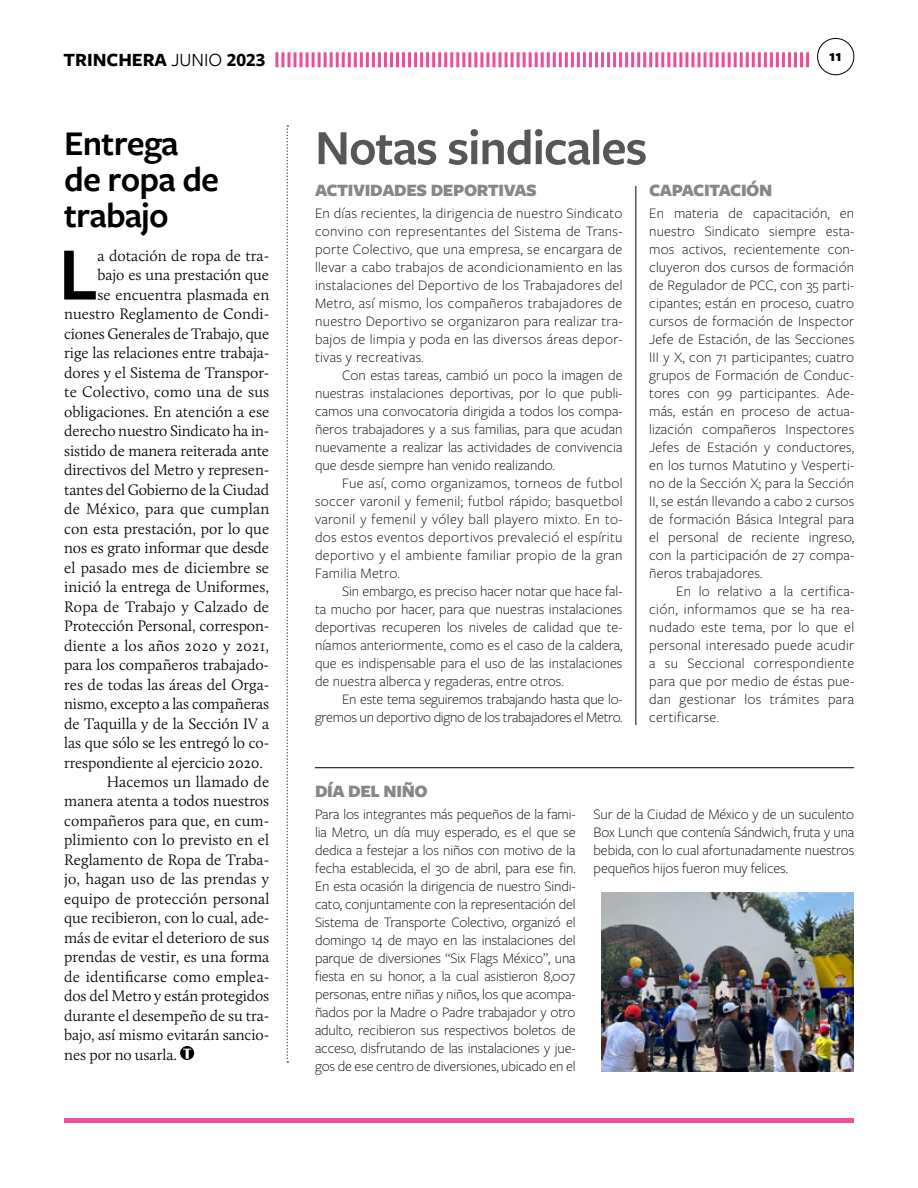
<style>
.page{position:relative;width:918px;height:1188px;background:#fff}
.page>*{position:absolute;margin:0;border:0;box-sizing:border-box;transform-origin:0 0}
.t1{font:600 78.15px "Freight Sans";color:#000}
.t2{font:600 51px "Freight Sans";letter-spacing:-.025em;color:#575756}
.t3{font:600 36px/36px "Freight Sans";letter-spacing:-.025em;color:#000}
.t4{font:700 19.35px "Freight Sans";color:#000}
.t5{font:900 18px "Freight Sans";letter-spacing:-.02em;color:#878787}
.t6{font:700 16.2px "Freight Sans";color:#000}
.t7{font:300 15.75px "Calluna";color:#000}
.t8{font:300 15px/18px "Freight Sans";color:#000;text-align:justify}
.t9{font:300 15px/18px "Freight Sans";letter-spacing:-.02em;color:#000;text-align:right}
.s1{font-weight:400}
</style>
<div class="page">
<hr style="left:64px;top:1119px;width:790px;height:4px;background:#ea5096">
<div style="left:817px;top:38px;width:37px;height:37px;border:1px solid #000;border-radius:50%"></div>
<svg style="left:275px;top:52px;width:534px;height:15px"></svg>
<svg style="left:180px;top:1046px;width:14px;height:14px"></svg>
<hr style="left:315px;top:767px;width:539px;height:1px;background:#000">
<hr style="left:636px;top:186px;width:1px;height:539px;background:#000">
<img style="left:601px;top:893px;width:253px;height:179px">
<svg style="left:287px;top:125px;width:1px;height:938px"></svg>
<p class="t4" style="left:63px;top:47px;width:204px">TRINCHERA <span class="s1">JUNIO</span> 2023</p>
<p class="t6" style="left:829px;top:45px;width:14px">11</p>
<h3 class="t3" style="left:64px;top:124px;width:157px">Entrega de ropa de trabajo</h3>
<h1 class="t1" style="left:59px;top:221px;width:41px">L</h1>
<p class="t7" style="left:98px;top:246px;width:173px">a dotación de ropa de tra-</p>
<p class="t7" style="left:98px;top:265px;width:173px">bajo es una prestación que</p>
<p class="t7" style="left:98px;top:285px;width:173px">se encuentra plasmada en</p>
<p class="t7" style="left:64px;top:304px;width:207px">nuestro Reglamento de Condi-</p>
<p class="t7" style="left:64px;top:324px;width:207px">ciones Generales de Trabajo, que</p>
<p class="t7" style="left:64px;top:343px;width:207px">rige las relaciones entre trabaja-</p>
<p class="t7" style="left:64px;top:363px;width:207px">dores y el Sistema de Transpor-</p>
<p class="t7" style="left:64px;top:382px;width:207px">te Colectivo, como una de sus</p>
<p class="t7" style="left:64px;top:402px;width:207px">obligaciones. En atención a ese</p>
<p class="t7" style="left:64px;top:421px;width:207px">derecho nuestro Sindicato ha in-</p>
<p class="t7" style="left:64px;top:441px;width:206px">sistido de manera reiterada ante</p>
<p class="t7" style="left:64px;top:460px;width:207px">directivos del Metro y represen-</p>
<p class="t7" style="left:64px;top:480px;width:206px">tantes del Gobierno de la Ciudad</p>
<p class="t7" style="left:64px;top:499px;width:207px">de México, para que cumplan</p>
<p class="t7" style="left:64px;top:519px;width:207px">con esta prestación, por lo que</p>
<p class="t7" style="left:64px;top:538px;width:206px">nos es grato informar que desde</p>
<p class="t7" style="left:64px;top:558px;width:206px">el pasado mes de diciembre se</p>
<p class="t7" style="left:64px;top:577px;width:206px">inició la entrega de Uniformes,</p>
<p class="t7" style="left:64px;top:597px;width:207px">Ropa de Trabajo y Calzado de</p>
<p class="t7" style="left:64px;top:616px;width:207px">Protección Personal, correspon-</p>
<p class="t7" style="left:64px;top:636px;width:206px">diente a los años 2020 y 2021,</p>
<p class="t7" style="left:64px;top:655px;width:206px">para los compañeros trabajado-</p>
<p class="t7" style="left:64px;top:675px;width:207px">res de todas las áreas del Orga-</p>
<p class="t7" style="left:64px;top:694px;width:207px">nismo, excepto a las compañeras</p>
<p class="t7" style="left:64px;top:714px;width:207px">de Taquilla y de la Sección IV a</p>
<p class="t7" style="left:64px;top:733px;width:207px">las que sólo se les entregó lo co-</p>
<p class="t7" style="left:64px;top:753px;width:200px">rrespondiente al ejercicio 2020.</p>
<p class="t7" style="left:107px;top:772px;width:164px">Hacemos un llamado de</p>
<p class="t7" style="left:64px;top:792px;width:207px">manera atenta a todos nuestros</p>
<p class="t7" style="left:64px;top:811px;width:207px">compañeros para que, en cum-</p>
<p class="t7" style="left:64px;top:831px;width:207px">plimiento con lo previsto en el</p>
<p class="t7" style="left:64px;top:850px;width:207px">Reglamento de Ropa de Traba-</p>
<p class="t7" style="left:64px;top:870px;width:206px">jo, hagan uso de las prendas y</p>
<p class="t7" style="left:64px;top:889px;width:207px">equipo de protección personal</p>
<p class="t7" style="left:64px;top:909px;width:207px">que recibieron, con lo cual, ade-</p>
<p class="t7" style="left:64px;top:928px;width:207px">más de evitar el deterioro de sus</p>
<p class="t7" style="left:64px;top:948px;width:207px">prendas de vestir, es una forma</p>
<p class="t7" style="left:64px;top:967px;width:207px">de identificarse como emplea-</p>
<p class="t7" style="left:64px;top:987px;width:207px">dos del Metro y están protegidos</p>
<p class="t7" style="left:64px;top:1006px;width:207px">durante el desempeño de su tra-</p>
<p class="t7" style="left:64px;top:1026px;width:207px">bajo, así mismo evitarán sancio-</p>
<p class="t7" style="left:64px;top:1045px;width:114px">nes por no usarla.</p>
<h2 class="t2" style="left:315px;top:113px;width:334px">Notas sindicales</h2>
<p class="t5" style="left:315px;top:178px;width:223px">ACTIVIDADES DEPORTIVAS</p>
<p class="t8" style="left:315px;top:204px;width:309px">En días recientes, la dirigencia de nuestro Sindicato convino con representantes del Sistema de Trans&shy;porte Colectivo, que una empresa, se encargara de llevar a cabo trabajos de acondicionamiento en las instalaciones del Deportivo de los Trabajadores del Metro, así mismo, los compañeros trabajadores de nuestro Deportivo se organizaron para realizar tra&shy;bajos de limpia y poda en las diversos áreas depor&shy;tivas y recreativas.</p>
<p class="t8" style="left:315px;top:366px;width:309px;text-indent:27px">Con estas tareas, cambió un poco la imagen de nuestras instalaciones deportivas, por lo que publi&shy;camos una convocatoria dirigida a todos los compa&shy;ñeros trabajadores y a sus familias, para que acudan nuevamente a realizar las actividades de convivencia que desde siempre han venido realizando.</p>
<p class="t8" style="left:315px;top:474px;width:309px;text-indent:27px">Fue así, como organizamos, torneos de futbol soccer varonil y femenil; futbol rápido; basquetbol varonil y femenil y vóley ball playero mixto. En to&shy;dos estos eventos deportivos prevaleció el espíritu deportivo y el ambiente familiar propio de la gran Familia Metro.</p>
<p class="t8" style="left:315px;top:582px;width:309px;text-indent:27px">Sin embargo, es preciso hacer notar que hace fal&shy;ta mucho por hacer, para que nuestras instalaciones deportivas recuperen los niveles de calidad que te&shy;níamos anteriormente, como es el caso de la caldera, que es indispensable para el uso de las instalaciones de nuestra alberca y regaderas, entre otros.</p>
<p class="t9" style="left:315px;top:690px;width:309px">En este tema seguiremos trabajando hasta que lo&shy;gremos un deportivo digno de los trabajadores el Metro.</p>
<p class="t5" style="left:649px;top:178px;width:125px">CAPACITACIÓN</p>
<p class="t8" style="left:649px;top:204px;width:207px">En materia de capacitación, en nuestro Sindicato siempre esta&shy;mos activos, recientemente con&shy;cluyeron dos cursos de formación de Regulador de PCC, con 35 parti&shy;cipantes; están en proceso, cuatro cursos de formación de Inspector Jefe de Estación, de las Secciones III y X, con 71 participantes; cuatro grupos de Formación de Conduc&shy;tores con 99 participantes. Ade&shy;más, están en proceso de actua&shy;lización compañeros Inspectores Jefes de Estación y conductores, en los turnos Matutino y Vesperti&shy;no de la Sección X; para la Sección II, se están llevando a cabo 2 cursos de formación Básica Integral para el personal de reciente ingreso, con la participación de 27 compa&shy;ñeros trabajadores.</p>
<p class="t8" style="left:649px;top:582px;width:207px;text-indent:27px">En lo relativo a la certifica&shy;ción, informamos que se ha rea&shy;nudado este tema, por lo que el personal interesado puede acudir a su Seccional correspondiente para que por medio de éstas pue&shy;dan gestionar los trámites para certificarse.</p>
<p class="t5" style="left:315px;top:779px;width:114px">DÍA DEL NIÑO</p>
<p class="t8" style="left:315px;top:805px;width:262px">Para los integrantes más pequeños de la fami&shy;lia Metro, un día muy esperado, es el que se dedica a festejar a los niños con motivo de la fecha establecida, el 30 de abril, para ese fin.<br>En esta ocasión la dirigencia de nuestro Sindi&shy;cato, conjuntamente con la representación del Sistema de Transporte Colectivo, organizó el domingo 14 de mayo en las instalaciones del parque de diversiones “Six Flags México”, una fiesta en su honor, a la cual asistieron 8,007 personas, entre niñas y niños, los que acompa&shy;ñados por la Madre o Padre trabajador y otro adulto, recibieron sus respectivos boletos de acceso, disfrutando de las instalaciones y jue&shy;gos de ese centro de diversiones, ubicado en el</p>
<p class="t8" style="left:594px;top:805px;width:262px">Sur de la Ciudad de México y de un suculento Box Lunch que contenía Sándwich, fruta y una bebida, con lo cual afortunadamente nuestros pequeños hijos fueron muy felices.</p>
</div>
